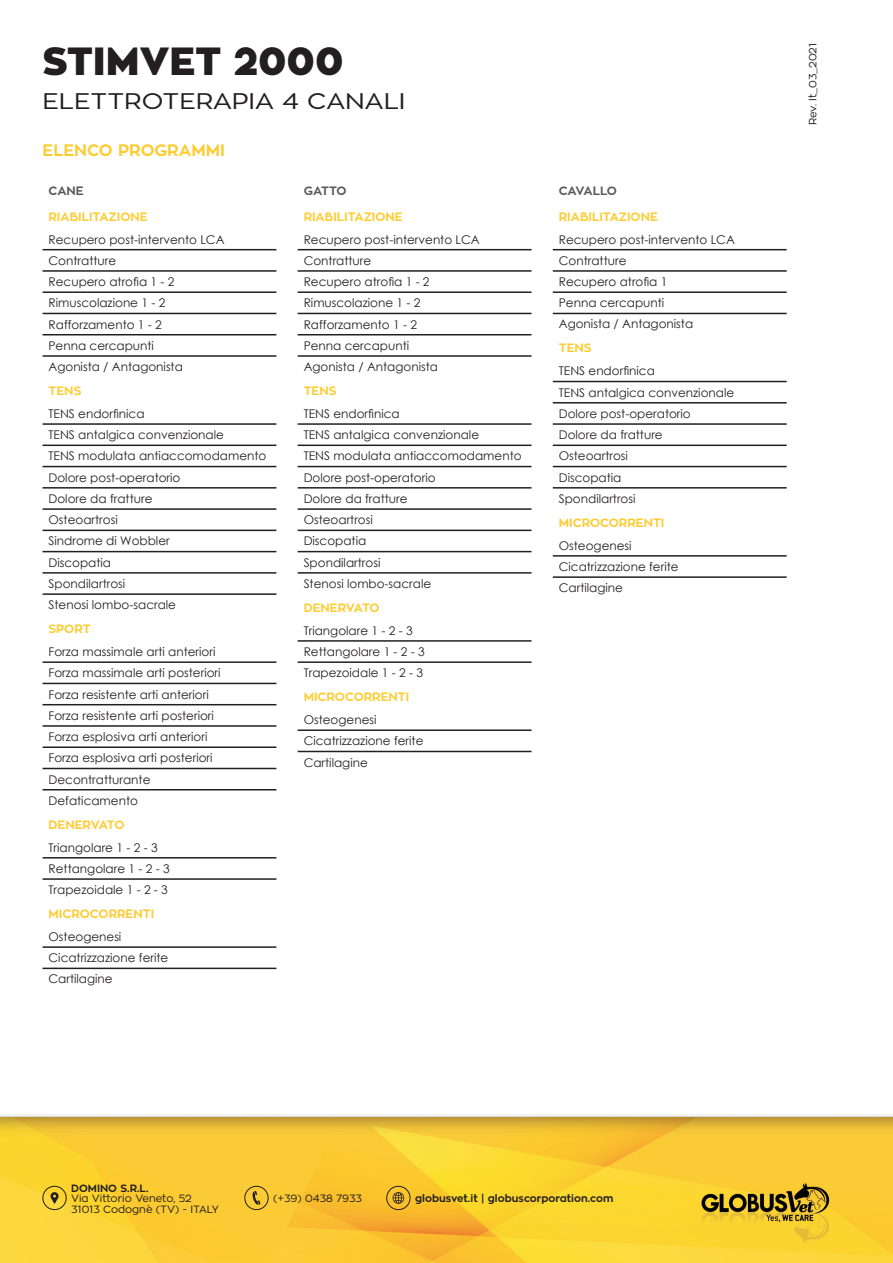
<style>
.page{position:relative;width:893px;height:1263px;background:#fff}
.page>*{position:absolute;margin:0;border:0;box-sizing:border-box;transform-origin:0 0}
.t1{font:900 39px "Zona Pro";color:#231f20}
.t2{font:22.5px "Zona Pro";color:#231f20;scale:1.14 1}
.t3{font:700 16.5px "Zona Pro";color:#fecb2f}
.t4{font:12px/21.3px "Century Gothic";color:#231f20}
.t5{font:700 12px "Zona Pro";color:#fecb2f}
.t6{font:700 12px "Zona Pro";letter-spacing:-.005em;color:#57585a}
.t7{font:700 12px "Zona Pro";letter-spacing:-.025em;color:#57585a}
.t8{font:10.5px/10.5px "Zona Pro";color:#231f20}
.t9{font:700 10.5px "Zona Pro";color:#231f20}
</style>
<div class="page">
<img style="left:0;top:248px;width:893px;height:1015px">
<div style="left:43px;top:1186px;width:24px;height:24px;border:1px solid #231f20;border-radius:50%"></div>
<svg style="left:51px;top:1192px;width:8px;height:12px"></svg>
<div style="left:244px;top:1186px;width:24px;height:24px;border:1px solid #231f20;border-radius:50%"></div>
<svg style="left:251px;top:1191px;width:9px;height:14px"></svg>
<div style="left:386px;top:1186px;width:24px;height:24px;border:1px solid #231f20;border-radius:50%"></div>
<svg style="left:393px;top:1192px;width:11px;height:12px"></svg>
<hr style="left:43px;top:530px;width:233px;height:1px;background:#231f20">
<hr style="left:43px;top:466px;width:233px;height:1px;background:#231f20">
<hr style="left:43px;top:487px;width:233px;height:2px;background:#231f20">
<hr style="left:43px;top:508px;width:233px;height:2px;background:#231f20">
<hr style="left:43px;top:551px;width:233px;height:1px;background:#231f20">
<hr style="left:43px;top:572px;width:233px;height:2px;background:#231f20">
<hr style="left:43px;top:593px;width:233px;height:2px;background:#231f20">
<hr style="left:43px;top:249px;width:233px;height:1px;background:#231f20">
<hr style="left:43px;top:423px;width:233px;height:2px;background:#231f20">
<hr style="left:43px;top:661px;width:233px;height:2px;background:#231f20">
<hr style="left:43px;top:683px;width:233px;height:1px;background:#231f20">
<hr style="left:43px;top:704px;width:233px;height:1px;background:#231f20">
<hr style="left:43px;top:725px;width:233px;height:2px;background:#231f20">
<hr style="left:43px;top:746px;width:233px;height:2px;background:#231f20">
<hr style="left:43px;top:768px;width:233px;height:1px;background:#231f20">
<hr style="left:43px;top:789px;width:233px;height:1px;background:#231f20">
<hr style="left:43px;top:445px;width:233px;height:1px;background:#231f20">
<hr style="left:43px;top:270px;width:233px;height:2px;background:#231f20">
<hr style="left:43px;top:291px;width:233px;height:2px;background:#231f20">
<hr style="left:43px;top:313px;width:233px;height:1px;background:#231f20">
<hr style="left:43px;top:334px;width:233px;height:1px;background:#231f20">
<hr style="left:43px;top:355px;width:233px;height:2px;background:#231f20">
<hr style="left:43px;top:878px;width:233px;height:2px;background:#231f20">
<hr style="left:43px;top:857px;width:233px;height:1px;background:#231f20">
<hr style="left:43px;top:967px;width:233px;height:2px;background:#231f20">
<hr style="left:43px;top:946px;width:233px;height:2px;background:#231f20">
<hr style="left:298px;top:466px;width:233px;height:1px;background:#231f20">
<hr style="left:298px;top:487px;width:233px;height:2px;background:#231f20">
<hr style="left:298px;top:508px;width:233px;height:2px;background:#231f20">
<hr style="left:298px;top:530px;width:233px;height:1px;background:#231f20">
<hr style="left:298px;top:551px;width:233px;height:1px;background:#231f20">
<hr style="left:298px;top:572px;width:233px;height:2px;background:#231f20">
<hr style="left:298px;top:249px;width:233px;height:1px;background:#231f20">
<hr style="left:298px;top:423px;width:233px;height:2px;background:#231f20">
<hr style="left:298px;top:445px;width:233px;height:1px;background:#231f20">
<hr style="left:298px;top:270px;width:233px;height:2px;background:#231f20">
<hr style="left:298px;top:291px;width:233px;height:2px;background:#231f20">
<hr style="left:298px;top:313px;width:233px;height:1px;background:#231f20">
<hr style="left:298px;top:334px;width:233px;height:1px;background:#231f20">
<hr style="left:298px;top:355px;width:233px;height:2px;background:#231f20">
<hr style="left:298px;top:661px;width:233px;height:2px;background:#231f20">
<hr style="left:298px;top:640px;width:233px;height:2px;background:#231f20">
<hr style="left:298px;top:751px;width:233px;height:1px;background:#231f20">
<hr style="left:298px;top:729px;width:233px;height:2px;background:#231f20">
<hr style="left:553px;top:402px;width:234px;height:1px;background:#231f20">
<hr style="left:553px;top:423px;width:234px;height:2px;background:#231f20">
<hr style="left:553px;top:445px;width:234px;height:1px;background:#231f20">
<hr style="left:553px;top:466px;width:234px;height:1px;background:#231f20">
<hr style="left:553px;top:487px;width:234px;height:2px;background:#231f20">
<hr style="left:553px;top:249px;width:234px;height:1px;background:#231f20">
<hr style="left:553px;top:381px;width:234px;height:1px;background:#231f20">
<hr style="left:553px;top:270px;width:234px;height:2px;background:#231f20">
<hr style="left:553px;top:291px;width:234px;height:2px;background:#231f20">
<hr style="left:553px;top:313px;width:234px;height:1px;background:#231f20">
<hr style="left:553px;top:576px;width:234px;height:2px;background:#231f20">
<hr style="left:553px;top:555px;width:234px;height:2px;background:#231f20">
<h1 class="t1" style="left:43px;top:35px;width:303px">STIMVET 2000</h1>
<h2 class="t2" style="left:43px;top:86px;width:320px">ELETTROTERAPIA 4 CANALI</h2>
<h3 class="t3" style="left:43px;top:140px;width:184px">ELENCO PROGRAMMI</h3>
<p class="t6" style="left:49px;top:183px;width:37px">CANE</p>
<p class="t5" style="left:49px;top:209px;width:101px">RIABILITAZIONE</p>
<p class="t4" style="left:49px;top:228px;width:178px">Recupero post-intervento LCA<br>Contratture<br>Recupero atrofia 1 - 2<br>Rimuscolazione 1 - 2<br>Rafforzamento 1 - 2<br>Penna cercapunti<br>Agonista / Antagonista</p>
<p class="t5" style="left:49px;top:383px;width:34px">TENS</p>
<p class="t4" style="left:49px;top:403px;width:219px">TENS endorfinica<br>TENS antalgica convenzionale<br>TENS modulata antiaccomodamento<br>Dolore post-operatorio<br>Dolore da fratture<br>Osteoartrosi<br>Sindrome di Wobbler<br>Discopatia<br>Spondilartrosi<br>Stenosi lombo-sacrale</p>
<p class="t5" style="left:49px;top:621px;width:44px">SPORT</p>
<p class="t4" style="left:49px;top:641px;width:174px">Forza massimale arti anteriori<br>Forza massimale arti posteriori<br>Forza resistente arti anteriori<br>Forza resistente arti posteriori<br>Forza esplosiva arti anteriori<br>Forza esplosiva arti posteriori<br>Decontratturante<br>Defaticamento</p>
<p class="t5" style="left:49px;top:817px;width:78px">DENERVATO</p>
<p class="t4" style="left:49px;top:836px;width:123px">Triangolare 1 - 2 - 3<br>Rettangolare 1 - 2 - 3<br>Trapezoidale 1 - 2 - 3</p>
<p class="t5" style="left:49px;top:906px;width:107px">MICROCORRENTI</p>
<p class="t4" style="left:49px;top:926px;width:121px">Osteogenesi<br>Cicatrizzazione ferite<br>Cartilagine</p>
<p class="t6" style="left:304px;top:183px;width:45px">GATTO</p>
<p class="t5" style="left:304px;top:209px;width:101px">RIABILITAZIONE</p>
<p class="t4" style="left:304px;top:228px;width:178px">Recupero post-intervento LCA<br>Contratture<br>Recupero atrofia 1 - 2<br>Rimuscolazione 1 - 2<br>Rafforzamento 1 - 2<br>Penna cercapunti<br>Agonista / Antagonista</p>
<p class="t5" style="left:304px;top:383px;width:34px">TENS</p>
<p class="t4" style="left:304px;top:403px;width:219px">TENS endorfinica<br>TENS antalgica convenzionale<br>TENS modulata antiaccomodamento<br>Dolore post-operatorio<br>Dolore da fratture<br>Osteoartrosi<br>Discopatia<br>Spondilartrosi<br>Stenosi lombo-sacrale</p>
<p class="t5" style="left:304px;top:600px;width:78px">DENERVATO</p>
<p class="t4" style="left:304px;top:619px;width:123px">Triangolare 1 - 2 - 3<br>Rettangolare 1 - 2 - 3<br>Trapezoidale 1 - 2 - 3</p>
<p class="t5" style="left:304px;top:689px;width:107px">MICROCORRENTI</p>
<p class="t4" style="left:304px;top:709px;width:121px">Osteogenesi<br>Cicatrizzazione ferite<br>Cartilagine</p>
<p class="t7" style="left:559px;top:183px;width:60px">CAVALLO</p>
<p class="t5" style="left:559px;top:209px;width:101px">RIABILITAZIONE</p>
<p class="t4" style="left:559px;top:228px;width:178px">Recupero post-intervento LCA<br>Contratture<br>Recupero atrofia 1<br>Penna cercapunti<br>Agonista / Antagonista</p>
<p class="t5" style="left:559px;top:340px;width:34px">TENS</p>
<p class="t4" style="left:559px;top:360px;width:177px">TENS endorfinica<br>TENS antalgica convenzionale<br>Dolore post-operatorio<br>Dolore da fratture<br>Osteoartrosi<br>Discopatia<br>Spondilartrosi</p>
<p class="t5" style="left:559px;top:515px;width:107px">MICROCORRENTI</p>
<p class="t4" style="left:559px;top:534px;width:121px">Osteogenesi<br>Cicatrizzazione ferite<br>Cartilagine</p>
<p class="t8" style="left:807px;top:125px;width:84px;rotate:-90deg">Rev. It_03_2021</p>
<p class="t9" style="left:71px;top:1181px;width:79px">DOMINO S.R.L.</p>
<p class="t8" style="left:71px;top:1193px;width:149px">Via Vittorio Veneto, 52<br>31013 Codognè (TV) - ITALY</p>
<p class="t8" style="left:273px;top:1193px;width:90px">(+39) 0438 7933</p>
<p class="t9" style="left:415px;top:1192px;width:200px">globusvet.it | globuscorporation.com</p>
</div>
